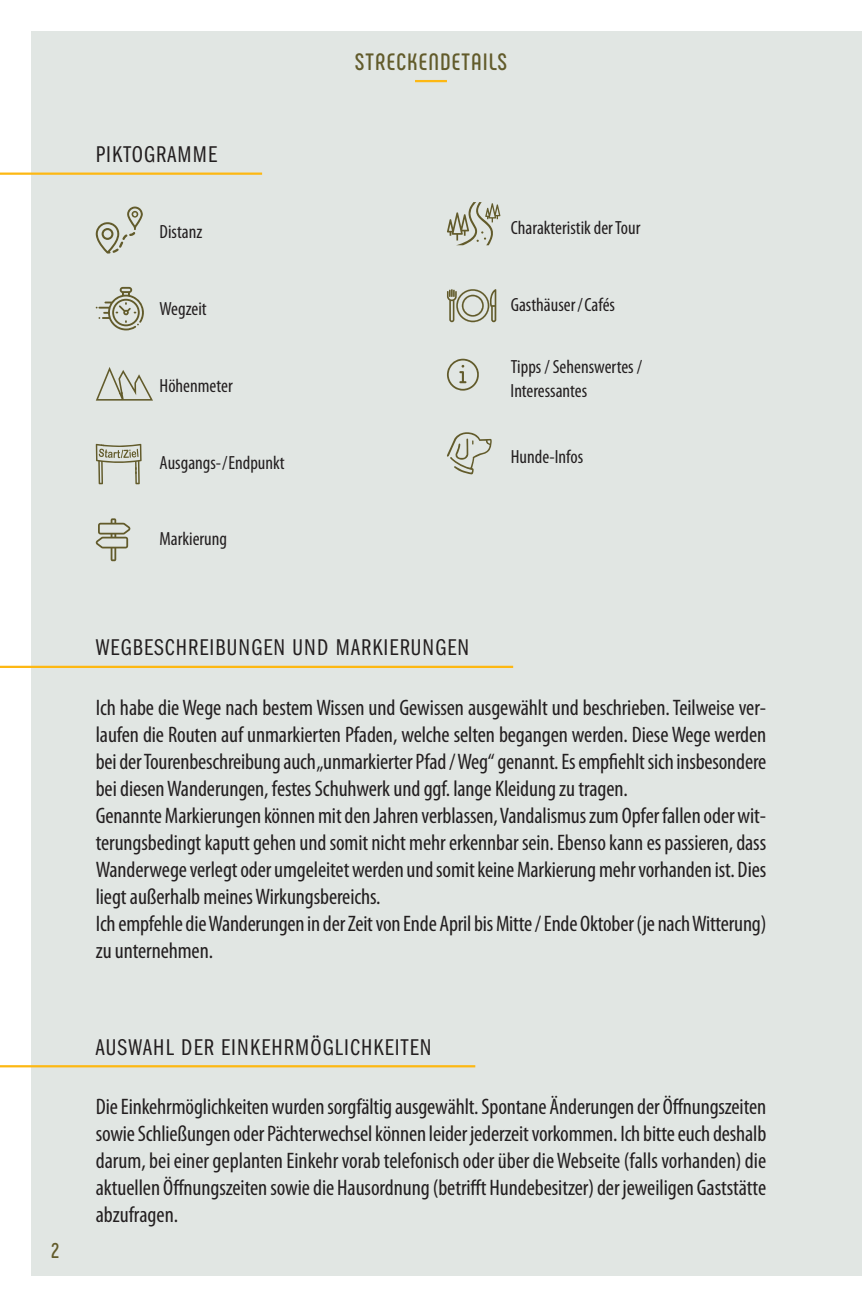
<style>
.page{position:relative;width:862px;height:1308px;background:#fff}
.page>*{position:absolute;margin:0;border:0;box-sizing:border-box;transform-origin:0 0}
.t1{font:23.62px "ITC Franklin Gothic Std Bk Cp";letter-spacing:.05em;color:#231f20}
.t2{font:700 23.62px "Phenomena";letter-spacing:.05em;color:#625b2b}
.t3{font:condensed 22.5px/27px "Myriad Pro";letter-spacing:-.005em;color:#231f20}
.t4{font:700 21.38px "Phenomena";color:#625b2b}
.t5{font:condensed 19.12px/23.6px "Myriad Pro";color:#231f20}
</style>
<div class="page">
<div style="left:32px;top:32px;width:829px;height:1244px;background:#e1e6e3"></div>
<hr style="left:415px;top:80px;width:31px;height:2px;background:#fdb813">
<svg style="left:96px;top:443px;width:45px;height:41px"></svg>
<svg style="left:96px;top:206px;width:47px;height:47px"></svg>
<svg style="left:96px;top:287px;width:48px;height:43px"></svg>
<svg style="left:96px;top:367px;width:57px;height:33px"></svg>
<svg style="left:96px;top:518px;width:34px;height:43px"></svg>
<svg style="left:447px;top:289px;width:49px;height:33px"></svg>
<svg style="left:447px;top:359px;width:32px;height:31px"></svg>
<svg style="left:447px;top:432px;width:44px;height:42px"></svg>
<svg style="left:447px;top:202px;width:53px;height:43px"></svg>
<hr style="left:0;top:172px;width:262px;height:3px;background:#fdb813">
<hr style="left:0;top:665px;width:513px;height:3px;background:#fdb813">
<hr style="left:0;top:1065px;width:475px;height:2px;background:#fdb813">
<p class="t4" style="left:51px;top:1242px;width:10px">2</p>
<p class="t1" style="left:96px;top:145px;width:123px">PIKTOGRAMME</p>
<p class="t5" style="left:159px;top:221px;width:44px">Distanz</p>
<p class="t5" style="left:159px;top:298px;width:48px">Wegzeit</p>
<p class="t5" style="left:159px;top:375px;width:75px">Höhenmeter</p>
<p class="t5" style="left:159px;top:452px;width:126px">Ausgangs-/Endpunkt</p>
<p class="t5" style="left:159px;top:529px;width:69px">Markierung</p>
<p class="t2" style="left:354px;top:54px;width:154px">STRECKENDETAILS</p>
<p class="t5" style="left:510px;top:218px;width:131px">Charakteristik der Tour</p>
<p class="t5" style="left:510px;top:295px;width:106px">Gasthäuser/Cafés</p>
<p class="t5" style="left:510px;top:357px;width:133px">Tipps / Sehenswertes /<br>Interessantes</p>
<p class="t5" style="left:510px;top:447px;width:74px">Hunde-Infos</p>
<p class="t1" style="left:96px;top:638px;width:375px">WEGBESCHREIBUNGEN UND MARKIERUNGEN</p>
<p class="t3" style="left:96px;top:696px;width:671px">Ich habe die Wege nach bestem Wissen und Gewissen ausgewählt und beschrieben. Teilweise ver&shy;laufen die Routen auf unmarkierten Pfaden, welche selten begangen werden. Diese Wege werden bei der Tourenbeschreibung auch „unmarkierter Pfad / Weg“ genannt. Es empfiehlt sich insbesondere bei diesen Wanderungen, festes Schuhwerk und ggf. lange Kleidung zu tragen.<br>Genannte Markierungen können mit den Jahren verblassen, Vandalismus zum Opfer fallen oder wit&shy;terungsbedingt kaputt gehen und somit nicht mehr erkennbar sein. Ebenso kann es passieren, dass Wanderwege verlegt oder umgeleitet werden und somit keine Markierung mehr vorhanden ist. Dies liegt außerhalb meines Wirkungsbereichs.<br>Ich empfehle die Wanderungen in der Zeit von Ende April bis Mitte / Ende Oktober (je nach Witterung) zu unternehmen.</p>
<p class="t1" style="left:96px;top:1037px;width:337px">AUSWAHL DER EINKEHRMÖGLICHKEITEN</p>
<p class="t3" style="left:96px;top:1095px;width:671px;text-align:justify">Die Einkehrmöglichkeiten wurden sorgfältig ausgewählt. Spontane Änderungen der Öffnungszeiten sowie Schließungen oder Pächterwechsel können leider jederzeit vorkommen. Ich bitte euch deshalb darum, bei einer geplanten Einkehr vorab telefonisch oder über die Webseite (falls vorhanden) die aktuellen Öffnungszeiten sowie die Hausordnung (betrifft Hundebesitzer) der jeweiligen Gaststätte abzufragen.</p>
</div>
